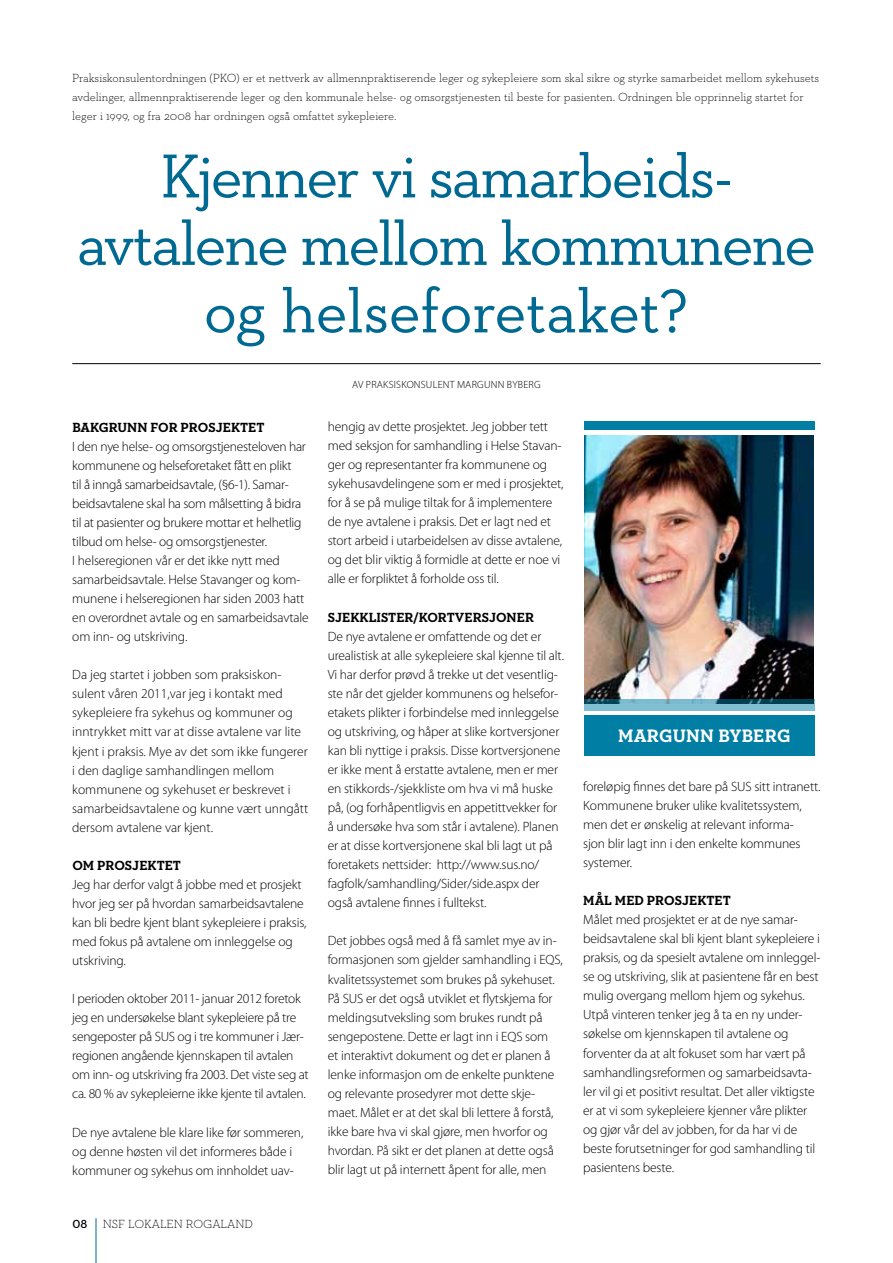
<style>
.page{position:relative;width:893px;height:1263px;background:#fff}
.page>*{position:absolute;margin:0;border:0;box-sizing:border-box;transform-origin:0 0}
.t1{font:63px/67.5px "Neutraface Slab Text";letter-spacing:-.03em;color:#006991;text-align:center}
.t2{font:700 18.3px "Neutraface Slab Text";letter-spacing:.01em;color:#fff}
.t3{font:300 13.5px/19px "Myriad Pro";letter-spacing:-.01em;color:#000}
.t4{font:700 13.5px "Neutraface Slab Text";color:#000}
.t5{font:300 12px/19px "Neutraface Slab Text";letter-spacing:-.005em;color:#000}
.t6{font:600 12px "Neutraface Slab Text";color:#000}
.t7{font:300 10.5px "Myriad Pro";color:#000}
</style>
<div class="page">
<hr style="left:72px;top:363px;width:749px;height:1px;background:#000">
<img style="left:584px;top:435px;width:230px;height:264px">
<div style="left:584px;top:715px;width:231px;height:41px;background:#007ea4"></div>
<svg style="left:584px;top:699px;width:231px;height:11px;background:#5f9db1"></svg>
<div style="left:584px;top:421px;width:231px;height:9px;background:#007ea4"></div>
<hr style="left:96px;top:1218px;width:1px;height:45px;background:#006991">
<p class="t5" style="left:72px;top:68px;width:748px">Praksiskonsulentordningen (PKO) er et nettverk av allmennpraktiserende leger og sykepleiere som skal sikre og styrke samarbeidet mellom sykehusets avdelinger, allmennpraktiserende leger og den kommunale helse- og omsorgstjenesten til beste for pasienten. Ordningen ble opprinnelig startet for leger i 1999, og fra 2008 har ordningen også omfattet sykepleiere.</p>
<h1 class="t1" style="left:77px;top:141px;width:741px">Kjenner vi samarbeids&shy;avtalene mellom kommunene og helseforetaket?</h1>
<p class="t7" style="left:352px;top:379px;width:21px">av praksiskonsulent</p>
<p class="t7" style="left:457px;top:379px;width:16px">Margunn</p>
<p class="t7" style="left:507px;top:379px;width:13px">Byberg</p>
<p class="t4" style="left:72px;top:418px;width:10px">BAK</p>
<p class="t4" style="left:99px;top:418px;width:167px">GRUNN FOR PROSJEKTET</p>
<p class="t3" style="left:72px;top:437px;width:238px">I den nye helse- og omsorgstjenesteloven har kommunene og helseforetaket fått en plikt<br>til å inngå samarbeidsavtale, (§6-1). Samar&shy;beidsavtalene skal ha som målsetting å bidra til at pasienter og brukere mottar et helhetlig tilbud om helse- og omsorgstjenester.<br>I helseregionen vår er det ikke nytt med samarbeidsavtale. Helse Stavanger og kom&shy;munene i helseregionen har siden 2003 hatt en overordnet avtale og en samarbeidsavtale om inn- og utskriving.</p>
<p class="t3" style="left:72px;top:665px;width:237px">Da jeg startet i jobben som praksiskon&shy;sulent våren 2011,var jeg i kontakt med sykepleiere fra sykehus og kommuner og inntrykket mitt var at disse avtalene var lite kjent i praksis. Mye av det som ikke fungerer i den daglige samhandlingen mellom kommunene og sykehuset er beskrevet i samarbeidsavtalene og kunne vært unngått dersom avtalene var kjent.</p>
<p class="t4" style="left:72px;top:856px;width:110px">OM PROSJEKTET</p>
<p class="t3" style="left:72px;top:875px;width:236px">Jeg har derfor valgt å jobbe med et prosjekt hvor jeg ser på hvordan samarbeidsavtalene kan bli bedre kjent blant sykepleiere i praksis, med fokus på avtalene om innleggelse og utskriving.</p>
<p class="t3" style="left:72px;top:989px;width:238px">I perioden oktober 2011- januar 2012 foretok jeg en undersøkelse blant sykepleiere på tre sengeposter på SUS og i tre kommuner i Jær&shy;regionen angående kjennskapen til avtalen om inn- og utskriving fra 2003. Det viste seg at ca. 80 % av sykepleierne ikke kjente til avtalen.</p>
<p class="t3" style="left:72px;top:1123px;width:233px">De nye avtalene ble klare like før sommeren, og denne høsten vil det informeres både i kommuner og sykehus om innholdet uav-</p>
<p class="t6" style="left:72px;top:1216px;width:17px">08</p>
<p class="t5" style="left:103px;top:1214px;width:152px">NSF LOKALEN ROGALAND</p>
<p class="t3" style="left:328px;top:417px;width:237px">hengig av dette prosjektet. Jeg jobber tett med seksjon for samhandling i Helse Stavan&shy;ger og representanter fra kommunene og sykehusavdelingene som er med i prosjektet, for å se på mulige tiltak for å implementere de nye avtalene i praksis. Det er lagt ned et stort arbeid i utarbeidelsen av disse avtalene, og det blir viktig å formidle at dette er noe vi alle er forpliktet å forholde oss til.</p>
<p class="t4" style="left:328px;top:608px;width:24px">SJEKKL</p>
<p class="t4" style="left:377px;top:608px;width:130px">ISTER/KORTVERSJONE</p>
<p class="t4" style="left:525px;top:608px;width:10px">R</p>
<p class="t3" style="left:328px;top:627px;width:238px">De nye avtalene er omfattende og det er urealistisk at alle sykepleiere skal kjenne til alt.<br>Vi har derfor prøvd å trekke ut det vesentlig&shy;ste når det gjelder kommunens og helsefor&shy;etakets plikter i forbindelse med innleggelse og utskriving, og håper at slike kortversjoner kan bli nyttige i praksis. Disse kortversjonene er ikke ment å erstatte avtalene, men er mer en stikkords-/sjekkliste om hva vi må huske på, (og forhåpentligvis en appetittvekker for å undersøke hva som står i avtalene). Planen er at disse kortversjonene skal bli lagt ut på foretakets nettsider: http://www.sus.no/ fagfolk/samhandling/Sider/side.aspx der også avtalene finnes i fulltekst.</p>
<p class="t3" style="left:328px;top:932px;width:237px">Det jobbes også med å få samlet mye av in&shy;formasjonen som gjelder samhandling i EQS, kvalitetssystemet som brukes på sykehuset.<br>På SUS er det også utviklet et flytskjema for meldingsutveksling som brukes rundt på sengepostene. Dette er lagt inn i EQS som<br>et interaktivt dokument og det er planen å lenke informasjon om de enkelte punktene og relevante prosedyrer mot dette skje&shy;maet. Målet er at det skal bli lettere å forstå, ikke bare hva vi skal gjøre, men hvorfor og hvordan. På sikt er det planen at dette også blir lagt ut på internett åpent for alle, men</p>
<h2 class="t2" style="left:618px;top:724px;width:174px">MARGUNN BYBERG</h2>
<p class="t3" style="left:583px;top:777px;width:239px">foreløpig finnes det bare på SUS sitt intranett.<br>Kommunene bruker ulike kvalitetssystem, men det er ønskelig at relevant informa-<br>sjon blir lagt inn i den enkelte kommunes systemer.</p>
<p class="t4" style="left:583px;top:892px;width:149px">MÅL MED PROSJEKTET</p>
<p class="t3" style="left:583px;top:910px;width:239px">Målet med prosjektet er at de nye samar&shy;beidsavtalene skal bli kjent blant sykepleiere i praksis, og da spesielt avtalene om innleggel&shy;se og utskriving, slik at pasientene får en best mulig overgang mellom hjem og sykehus.<br>Utpå vinteren tenker jeg å ta en ny under&shy;søkelse om kjennskapen til avtalene og forventer da at alt fokuset som har vært på samhandlingsreformen og samarbeidsavta&shy;ler vil gi et positivt resultat. Det aller viktigste er at vi som sykepleiere kjenner våre plikter og gjør vår del av jobben, for da har vi de beste forutsetninger for god samhandling til pasientens beste.</p>
</div>
